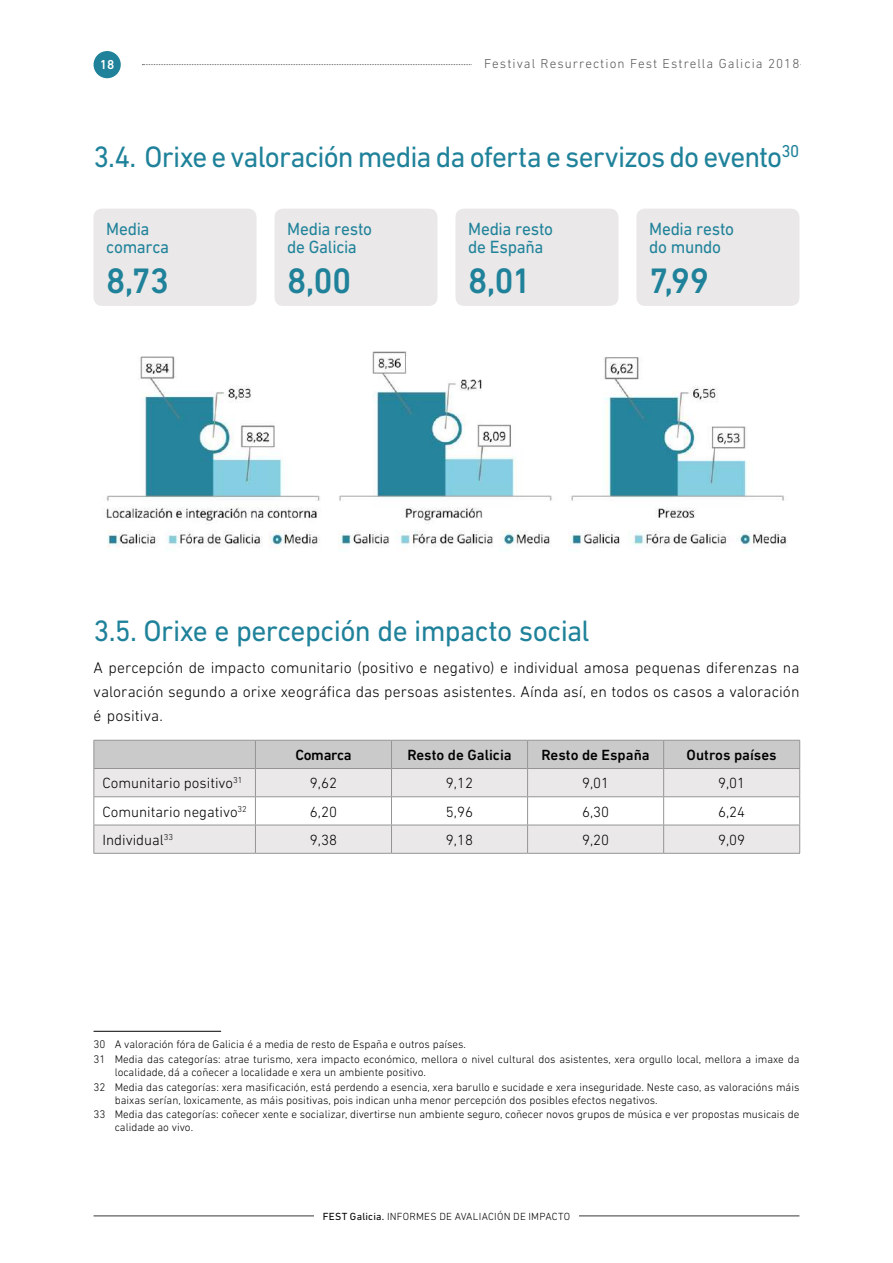
<style>
.page{position:relative;width:893px;height:1263px;background:#fff}
.page>*{position:absolute;margin:0;border:0;box-sizing:border-box;transform-origin:0 0}
.t1{font:500 36px "DIN Next LT Pro";letter-spacing:-.025em;color:#1f829a}
.t2{font:30px "DIN Next LT Pro";letter-spacing:-.025em;color:#1f829a}
.t3{font:18px/18px "DIN Next LT Pro";letter-spacing:-.015em;color:#1f829a;scale:.96 1}
.t4{font:300 15.75px/24px "DIN Next LT Pro";letter-spacing:.005em;color:#000;text-align:justify}
.t5{font:300 15px "DIN Next LT Pro";color:#000}
.t6{font:500 15px "DIN Next LT Pro";color:#000}
.t7{font:500 15px "DIN Next LT Pro";letter-spacing:-.02em;color:#000}
.t8{font:300 13.2px "DIN Next LT Pro";letter-spacing:.08em;color:#575756}
.t9{font:500 13.2px "DIN Next LT Pro";color:#fff}
.t10{font:300 11.25px/14.9px "DIN Next LT Pro";color:#000}
.t11{font:300 10.5px "DIN Next LT Pro";letter-spacing:.02em;color:#000}
.s1{font-weight:400}
</style>
<div class="page">
<hr style="left:94px;top:853px;width:161px;height:1px;background:#969595">
<hr style="left:255px;top:853px;width:136px;height:1px;background:#969595">
<hr style="left:391px;top:853px;width:137px;height:1px;background:#969595">
<hr style="left:528px;top:853px;width:136px;height:1px;background:#969595">
<hr style="left:664px;top:853px;width:136px;height:1px;background:#969595">
<svg style="left:94px;top:740px;width:706px;height:113px"></svg>
<hr style="left:94px;top:1031px;width:127px;height:1px;background:#000">
<div style="left:94px;top:209px;width:163px;height:97px;background:#eae8e8;border-radius:9px"></div>
<div style="left:275px;top:209px;width:162px;height:97px;background:#eae8e8;border-radius:9px"></div>
<div style="left:455px;top:209px;width:163px;height:97px;background:#eae8e8;border-radius:9px"></div>
<div style="left:636px;top:209px;width:163px;height:97px;background:#eae8e8;border-radius:9px"></div>
<img style="left:106px;top:351px;width:682px;height:199px">
<hr style="left:94px;top:1215px;width:705px;height:1px;background:#3a3938">
<div style="left:314px;top:1212px;width:265px;height:8px;background:#fff"></div>
<div style="left:94px;top:51px;width:27px;height:27px;background:#1f829a;border-radius:50%"></div>
<svg style="left:142px;top:64px;width:330px;height:1px"></svg>
<p class="t9" style="left:100px;top:57px;width:16px">18</p>
<p class="t8" style="left:484px;top:56px;width:317px">Festival Resurrection Fest Estrella Galicia 2018</p>
<h2 class="t2" style="left:94px;top:140px;width:707px">3.4. Orixe e valoración media da oferta e servizos do evento<sup>30</sup></h2>
<h3 class="t3" style="left:106px;top:220px;width:67px">Media comarca</h3>
<h1 class="t1" style="left:106px;top:260px;width:64px">8,73</h1>
<h3 class="t3" style="left:287px;top:220px;width:90px">Media resto de Galicia</h3>
<h1 class="t1" style="left:287px;top:260px;width:66px">8,00</h1>
<h3 class="t3" style="left:468px;top:220px;width:90px">Media resto de España</h3>
<h1 class="t1" style="left:468px;top:260px;width:64px">8,01</h1>
<h3 class="t3" style="left:649px;top:220px;width:90px">Media resto do mundo</h3>
<h1 class="t1" style="left:649px;top:260px;width:61px">7,99</h1>
<h2 class="t2" style="left:94px;top:613px;width:571px">3.5. Orixe e percepción de impacto social <sup>31</sup> <sup>32</sup> <sup>33</sup></h2>
<h3 class="t4" style="left:94px;top:656px;width:707px">A percepción de impacto comunitario (positivo e negativo) e individual amosa pequenas diferenzas na valoración segundo a orixe xeográfica das persoas asistentes. Aínda así, en todos os casos a valoración é positiva.</h3>
<h3 class="t7" style="left:295px;top:746px;width:58px">Comarca</h3>
<h3 class="t6" style="left:407px;top:746px;width:106px">Resto de Galicia</h3>
<h3 class="t6" style="left:541px;top:746px;width:110px">Resto de España</h3>
<h3 class="t6" style="left:687px;top:746px;width:92px">Outros países</h3>
<h3 class="t5" style="left:102px;top:774px;width:142px">Comunitario positivo<sup>31</sup></h3>
<h3 class="t5" style="left:310px;top:774px;width:29px">9,62</h3>
<h3 class="t5" style="left:446px;top:774px;width:29px">9,12</h3>
<h3 class="t5" style="left:582px;top:774px;width:29px">9,01</h3>
<h3 class="t5" style="left:718px;top:774px;width:29px">9,01</h3>
<h3 class="t5" style="left:102px;top:803px;width:146px">Comunitario negativo<sup>32</sup></h3>
<h3 class="t5" style="left:310px;top:803px;width:29px">6,20</h3>
<h3 class="t5" style="left:446px;top:803px;width:29px">5,96</h3>
<h3 class="t5" style="left:582px;top:803px;width:29px">6,30</h3>
<h3 class="t5" style="left:718px;top:803px;width:29px">6,24</h3>
<h3 class="t5" style="left:102px;top:831px;width:72px">Individual<sup>33</sup></h3>
<h3 class="t5" style="left:310px;top:831px;width:29px">9,38</h3>
<h3 class="t5" style="left:446px;top:831px;width:29px">9,18</h3>
<h3 class="t5" style="left:582px;top:831px;width:29px">9,20</h3>
<h3 class="t5" style="left:718px;top:831px;width:29px">9,09</h3>
<p class="t10" style="left:94px;top:1037px;width:707px">30 A valoración fóra de Galicia é a media de resto de España e outros países.<br>31 Media das categorías: atrae turismo, xera impacto económico, mellora o nivel cultural dos asistentes, xera orgullo local, mellora a imaxe da</p>
<p class="t10" style="left:94px;top:1064px;width:707px;text-indent:21px">localidade, dá a coñecer a localidade e xera un ambiente positivo.<br>32 Media das categorías: xera masificación, está perdendo a esencia, xera barullo e sucidade e xera inseguridade. Neste caso, as valoracións máis</p>
<p class="t10" style="left:94px;top:1092px;width:707px;text-indent:21px">baixas serían, loxicamente, as máis positivas, pois indican unha menor percepción dos posibles efectos negativos.<br>33 Media das categorías: coñecer xente e socializar, divertirse nun ambiente seguro, coñecer novos grupos de música e ver propostas musicais de</p>
<p class="t10" style="left:115px;top:1120px;width:80px">calidade ao vivo.</p>
<p class="t11" style="left:323px;top:1210px;width:249px"><span class="s1">FEST Galicia.</span> INFORMES DE AVALIACIÓN DE IMPACTO</p>
</div>
